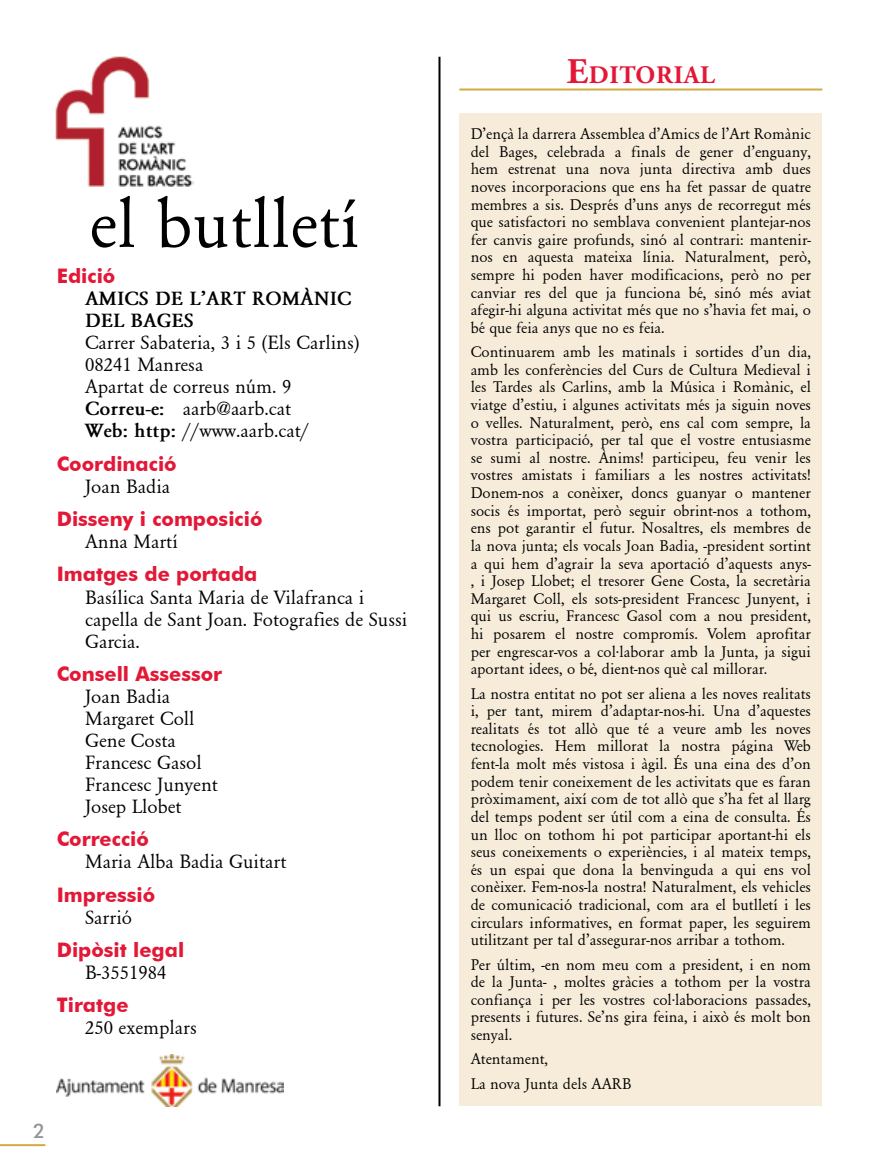
<style>
.page{position:relative;width:879px;height:1163px;background:#fff}
.page>*{position:absolute;margin:0;border:0;box-sizing:border-box;transform-origin:0 0}
.t1{font:72px "Garamond";color:#000}
.t2{font:700 25.2px "Adobe Garamond Pro";letter-spacing:.03em;color:#e31837}
.t3{font:20px/22px "Garamond";color:#000}
.t4{font:700 20px "Futura BT";color:#e31837}
.t5{font:700 20px/22px "Garamond";color:#000}
.t6{font:500 20px "Futura BT";color:#939598}
.t7{font:16px/17.6px "Garamond";color:#000;text-align:justify}
.s1{font-weight:700}
.s2{font-size:36px}
</style>
<div class="page">
<hr style="left:0;top:1143px;width:45px;height:2px;background:#d2aa41">
<div style="left:459px;top:113px;width:363px;height:993px;background:#f6ecd9"></div>
<hr style="left:459px;top:88px;width:363px;height:2px;background:#d2aa41">
<hr style="left:438px;top:57px;width:2px;height:1049px;background:#000">
<img style="left:57px;top:1054px;width:226px;height:52px">
<img style="left:55px;top:56px;width:138px;height:131px">
<h1 class="t1" style="left:89px;top:185px;width:272px">el butlletí</h1>
<p class="t4" style="left:57px;top:264px;width:60px">Edició</p>
<p class="t5" style="left:85px;top:288px;width:268px">AMICS DE L’ART ROMÀNIC<br>DEL BAGES</p>
<p class="t3" style="left:85px;top:332px;width:276px">Carrer Sabateria, 3 i 5 (Els Carlins)<br>08241 Manresa<br>Apartat de correus núm. 9<br><span class="s1">Correu-e:</span> aarb@aarb.cat<br><span class="s1">Web: http:</span> //www.aarb.cat/</p>
<p class="t4" style="left:57px;top:451px;width:122px">Coordinació</p>
<p class="t3" style="left:85px;top:475px;width:87px">Joan Badia</p>
<p class="t4" style="left:57px;top:506px;width:207px">Disseny i composició</p>
<p class="t3" style="left:85px;top:530px;width:94px">Anna Martí</p>
<p class="t4" style="left:57px;top:562px;width:202px">Imatges de portada</p>
<p class="t3" style="left:85px;top:586px;width:324px">Basílica Santa Maria de Vilafranca i capella de Sant Joan. Fotografies de Sussi<br>Garcia.</p>
<p class="t4" style="left:57px;top:661px;width:167px">Consell Assessor</p>
<p class="t3" style="left:85px;top:685px;width:134px">Joan Badia<br>Margaret Coll<br>Gene Costa<br>Francesc Gasol<br>Francesc Junyent<br>Josep Llobet</p>
<p class="t4" style="left:57px;top:827px;width:94px">Correcció</p>
<p class="t3" style="left:85px;top:850px;width:203px">Maria Alba Badia Guitart</p>
<p class="t4" style="left:57px;top:882px;width:100px">Impressió</p>
<p class="t3" style="left:85px;top:906px;width:49px">Sarrió</p>
<p class="t4" style="left:57px;top:937px;width:129px">Dipòsit legal</p>
<p class="t3" style="left:85px;top:961px;width:83px">B-3551984</p>
<p class="t4" style="left:57px;top:993px;width:73px">Tiratge</p>
<p class="t3" style="left:85px;top:1016px;width:113px">250 exemplars</p>
<p class="t6" style="left:33px;top:1118px;width:14px">2</p>
<h2 class="t2" style="left:567px;top:60px;width:150px"><span class="s2">E</span>DITORIAL</h2>
<p class="t7" style="left:471px;top:125px;width:342px">D’ençà la darrera Assemblea d’Amics de l’Art Romànic del Bages, celebrada a finals de gener d’enguany, hem estrenat una nova junta directiva amb dues noves incorporacions que ens ha fet passar de quatre membres a sis. Després d’uns anys de recorregut més que satisfactori no semblava convenient plantejar-nos fer canvis gaire profunds, sinó al contrari: mantenir&shy;nos en aquesta mateixa línia. Naturalment, però, sempre hi poden haver modificacions, però no per canviar res del que ja funciona bé, sinó més aviat afegir-hi alguna activitat més que no s’havia fet mai, o bé que feia anys que no es feia.</p>
<p class="t7" style="left:471px;top:343px;width:342px">Continuarem amb les matinals i sortides d’un dia, amb les conferències del Curs de Cultura Medieval i les Tardes als Carlins, amb la Música i Romànic, el viatge d’estiu, i algunes activitats més ja siguin noves o velles. Naturalment, però, ens cal com sempre, la vostra participació, per tal que el vostre entusiasme se sumi al nostre. Ànims! participeu, feu venir les vostres amistats i familiars a les nostres activitats!<br>Donem-nos a conèixer, doncs guanyar o mantener socis és importat, però seguir obrint-nos a tothom, ens pot garantir el futur. Nosaltres, els membres de la nova junta; els vocals Joan Badia, -president sortint a qui hem d’agrair la seva aportació d’aquests anys-, i Josep Llobet; el tresorer Gene Costa, la secretària Margaret Coll, els sots-president Francesc Junyent, i qui us escriu, Francesc Gasol com a nou president, hi posarem el nostre compromís. Volem aprofitar per engrescar-vos a col.laborar amb la Junta, ja sigui aportant idees, o bé, dient-nos què cal millorar.</p>
<p class="t7" style="left:471px;top:684px;width:342px">La nostra entitat no pot ser aliena a les noves realitats i, per tant, mirem d’adaptar-nos-hi. Una d’aquestes realitats és tot allò que té a veure amb les noves tecnologies. Hem millorat la nostra página Web fent-la molt més vistosa i àgil. És una eina des d’on podem tenir coneixement de les activitats que es faran pròximament, així com de tot allò que s’ha fet al llarg del temps podent ser útil com a eina de consulta. És un lloc on tothom hi pot participar aportant-hi els seus coneixements o experiències, i al mateix temps, és un espai que dona la benvinguda a qui ens vol conèixer. Fem-nos-la nostra! Naturalment, els vehicles de comunicació tradicional, com ara el butlletí i les circulars informatives, en format paper, les seguirem utilitzant per tal d’assegurar-nos arribar a tothom.</p>
<p class="t7" style="left:471px;top:955px;width:342px">Per últim, -en nom meu com a president, i en nom de la Junta- , moltes gràcies a tothom per la vostra confiança i per les vostres col.laboracions passades, presents i futures. Se’ns gira feina, i això és molt bon senyal.</p>
<p class="t7" style="left:471px;top:1046px;width:162px;line-height:24.4px">Atentament,<br>La nova Junta dels AARB</p>
</div>
